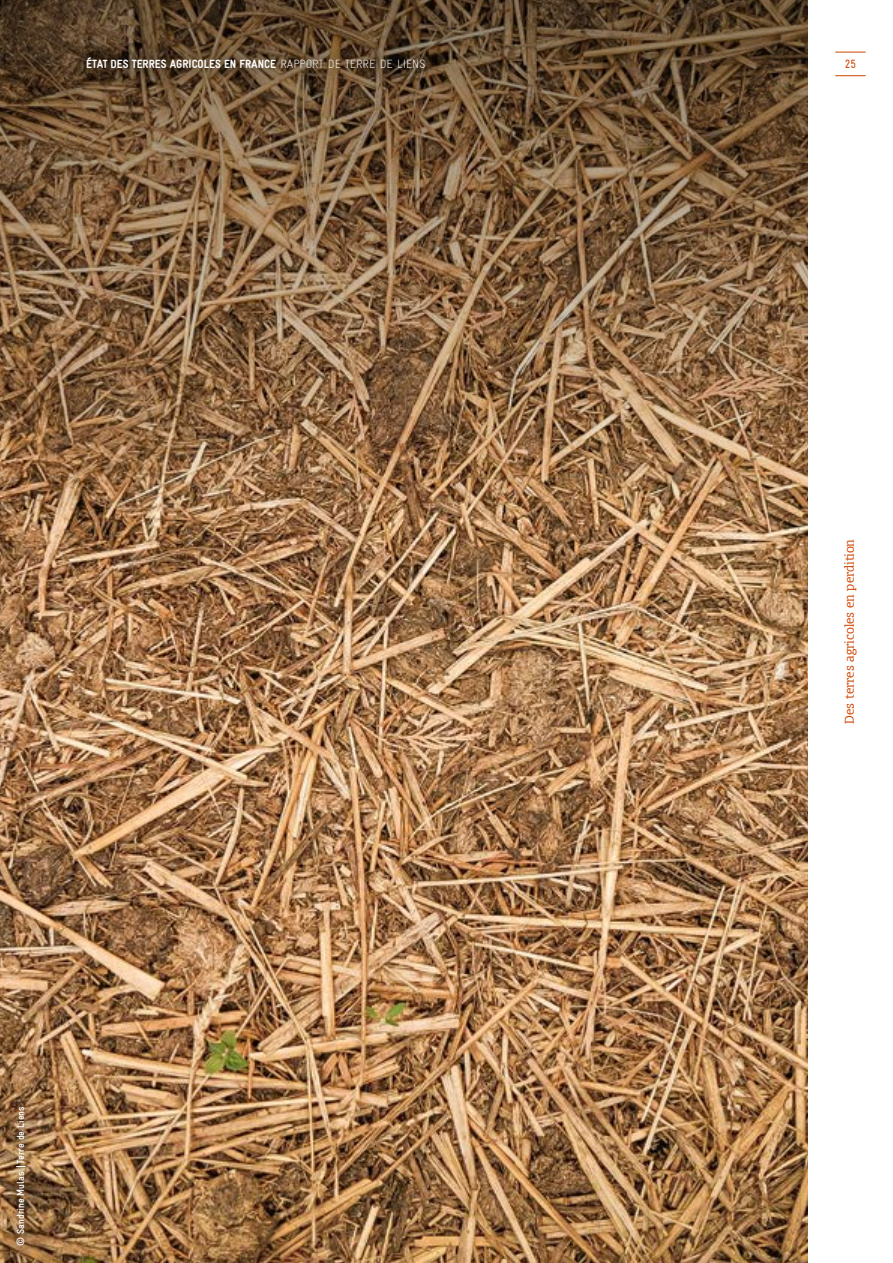
<style>
.page{position:relative;width:893px;height:1263px;background:#fff}
.page>*{position:absolute;margin:0;border:0;box-sizing:border-box;transform-origin:0 0}
.t1{font:900 condensed 12px "Gravur";color:#fff}
.t2{font:300 12px "Olsen";color:#ce4402}
.t3{font:condensed 12px "Gravur";color:#ce4402}
.t4{font:700 condensed 10.5px "Gravur";color:#fff}
.s1{font-weight:300}
</style>
<div class="page">
<svg style="left:836px;top:52px;width:29px;height:1px"></svg>
<svg style="left:836px;top:75px;width:29px;height:1px"></svg>
<img style="left:0;top:612px;width:808px;height:651px">
<svg style="left:0;top:1090px;width:43px;height:173px;background:#8c6640"></svg>
<svg style="left:0;top:0;width:808px;height:612px;background:#876545"></svg>
<svg style="left:69px;top:41px;width:372px;height:45px;background:#57412a"></svg>
<p class="t1" style="left:86px;top:57px;width:341px">ÉTAT DES TERRES AGRICOLES EN FRANCE <span class="s1">RAPPORT DE TERRE DE LIENS</span></p>
<p class="t4" style="left:15px;top:1246px;width:141px;rotate:-90deg">© Sandrine Mulas | Terre de Liens</p>
<p class="t3" style="left:845px;top:57px;width:13px">25</p>
<p class="t2" style="left:842px;top:724px;width:186px;rotate:-90deg">Des terres agricoles en perdition</p>
</div>
